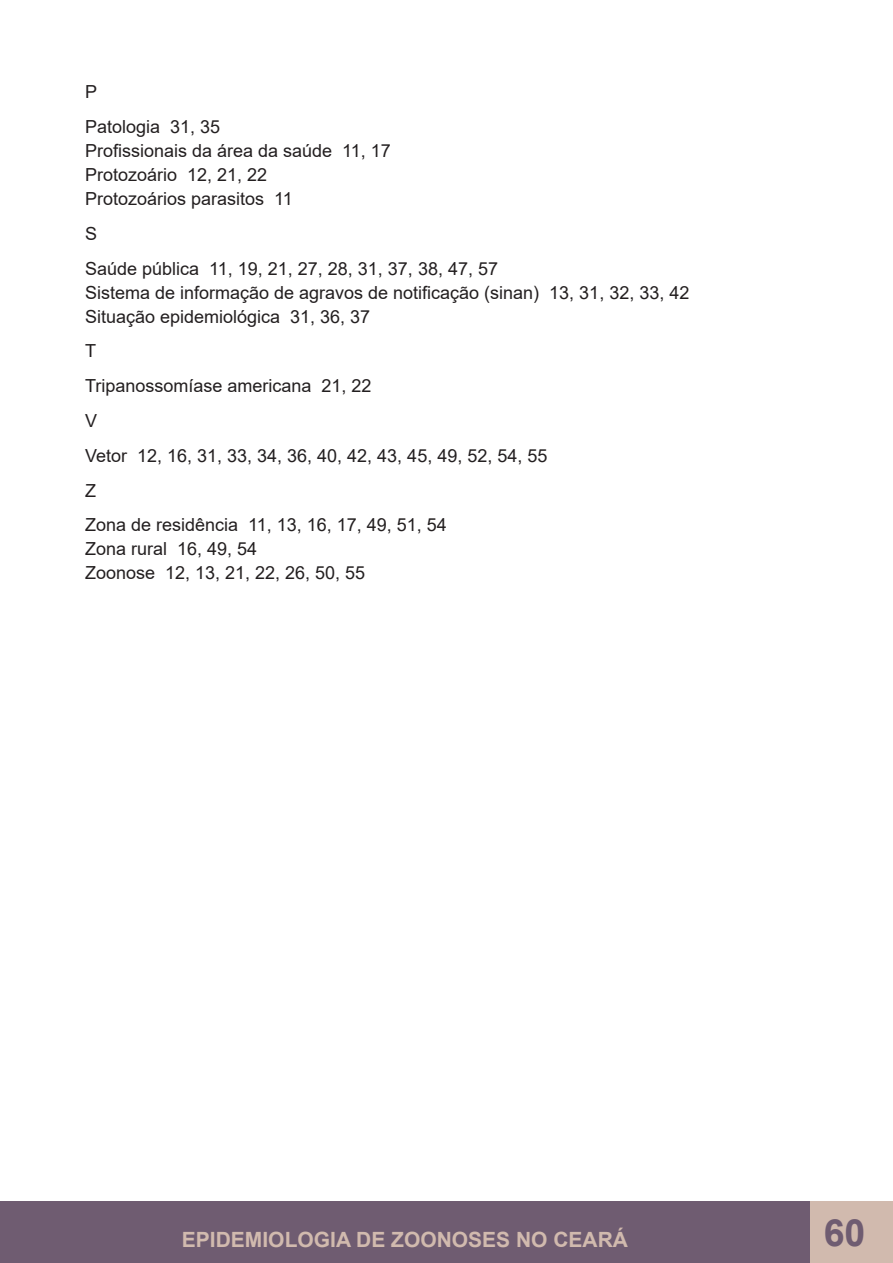
<style>
.page{position:relative;width:893px;height:1263px;background:#fff}
.page>*{position:absolute;margin:0;border:0;box-sizing:border-box;transform-origin:0 0}
.t1{font:700 37.5px "Arial";color:#6f5c71}
.t2{font:700 21px "Arial";color:#d1baae}
.t3{font:18px "Arial";color:#231f20}
</style>
<div class="page">
<div style="left:0;top:1201px;width:810px;height:62px;background:#6f5c71"></div>
<div style="left:810px;top:1201px;width:83px;height:62px;background:#d1baae"></div>
<hr style="left:892px;top:1201px;width:1px;height:62px;background:#6f5c71">
<p class="t3" style="left:85px;top:79px;width:14px">P</p>
<p class="t3" style="left:85px;top:114px;width:137px">Patologia 31, 35</p>
<p class="t3" style="left:85px;top:138px;width:307px">Profissionais da área da saúde 11, 17</p>
<p class="t3" style="left:85px;top:162px;width:184px">Protozoário 12, 21, 22</p>
<p class="t3" style="left:85px;top:186px;width:209px">Protozoários parasitos 11</p>
<p class="t3" style="left:85px;top:221px;width:14px">S</p>
<p class="t3" style="left:85px;top:256px;width:414px">Saúde pública 11, 19, 21, 27, 28, 31, 37, 38, 47, 57</p>
<p class="t3" style="left:85px;top:280px;width:606px">Sistema de informação de agravos de notificação (sinan) 13, 31, 32, 33, 42</p>
<p class="t3" style="left:85px;top:304px;width:287px">Situação epidemiológica 31, 36, 37</p>
<p class="t3" style="left:85px;top:339px;width:12px">T</p>
<p class="t3" style="left:85px;top:373px;width:288px">Tripanossomíase americana 21, 22</p>
<p class="t3" style="left:85px;top:408px;width:14px">V</p>
<p class="t3" style="left:85px;top:443px;width:464px">Vetor 12, 16, 31, 33, 34, 36, 40, 42, 43, 45, 49, 52, 54, 55</p>
<p class="t3" style="left:85px;top:478px;width:12px">Z</p>
<p class="t3" style="left:85px;top:513px;width:363px">Zona de residência 11, 13, 16, 17, 49, 51, 54</p>
<p class="t3" style="left:85px;top:537px;width:174px">Zona rural 16, 49, 54</p>
<p class="t3" style="left:85px;top:561px;width:282px">Zoonose 12, 13, 21, 22, 26, 50, 55</p>
<p class="t2" style="left:182px;top:1225px;width:448px">EPIDEMIOLOGIA DE ZOONOSES NO CEARÁ</p>
<h1 class="t1" style="left:824px;top:1206px;width:43px">60</h1>
</div>
